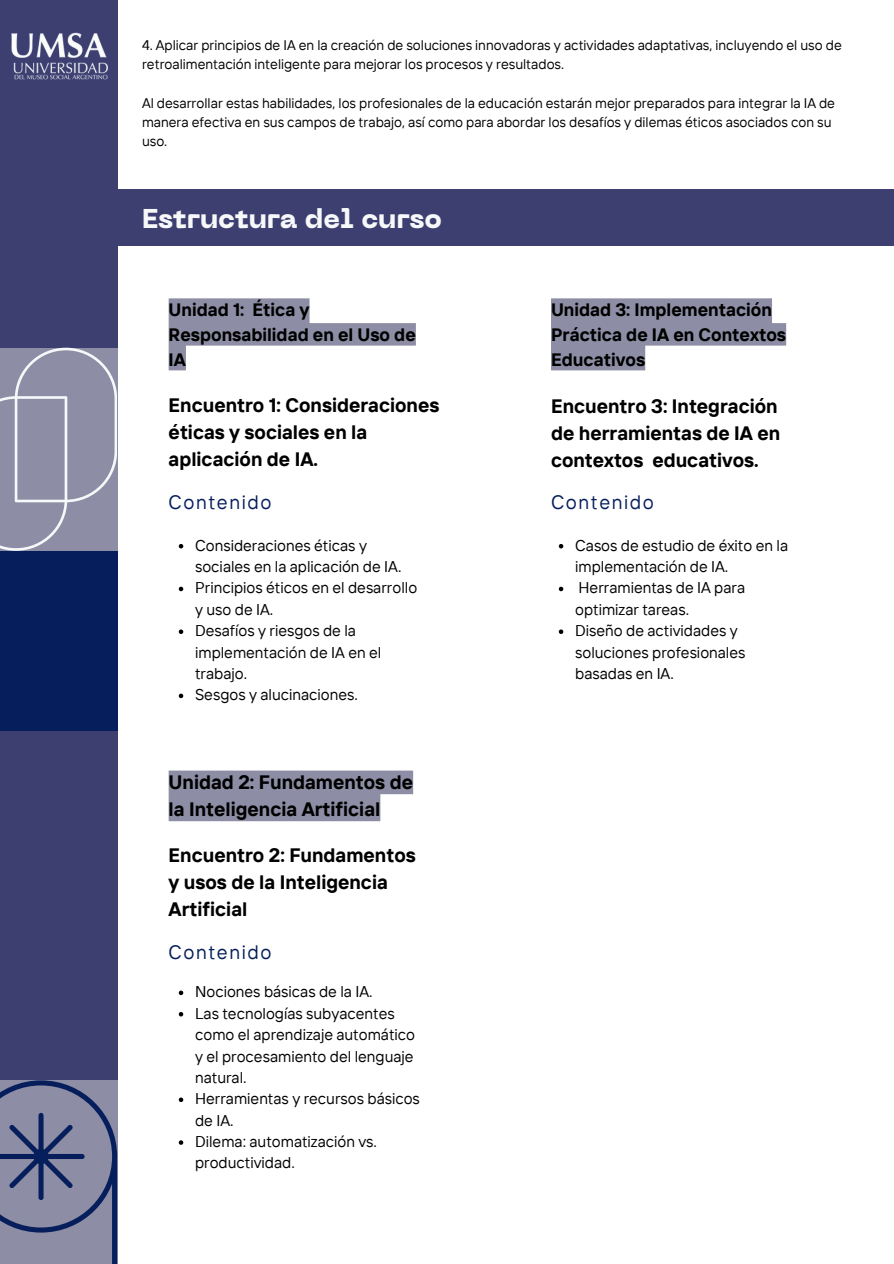
<style>
.page{position:relative;width:894px;height:1264px;background:#fff}
.page>*{position:absolute;margin:0;border:0;box-sizing:border-box;transform-origin:0 0}
.t1{font:800 27px "PP Neue Machina";color:#f7f8f9}
.t2{font:700 19.35px/27px "TT Interphases";color:#000}
.t3{font:19.35px "TT Interphases";letter-spacing:.08em;color:#061f5c}
.t4{font:700 17.85px/24.8px "TT Interphases";color:#000}
.t5{font:15.6px/21.3px "TT Interphases";color:#000}
.t6{font:13.95px/19.2px "TT Interphases";color:#000}
</style>
<div class="page">
<div style="left:0;top:0;width:117px;height:347px;background:#3d3f70"></div>
<div style="left:0;top:730px;width:117px;height:349px;background:#3d3f70"></div>
<div style="left:0;top:551px;width:117px;height:179px;background:#061f5c"></div>
<svg style="left:0;top:348px;width:117px;height:203px;background:#9596ab"></svg>
<svg style="left:0;top:1080px;width:117px;height:183px;background:#757a98"></svg>
<div style="left:117px;top:190px;width:776px;height:56px;background:#3d3f70"></div>
<svg style="left:169px;top:298px;width:247px;height:72px"></svg>
<svg style="left:179px;top:544px;width:4px;height:4px"></svg>
<svg style="left:179px;top:586px;width:4px;height:5px"></svg>
<svg style="left:179px;top:629px;width:4px;height:5px"></svg>
<svg style="left:179px;top:693px;width:4px;height:5px"></svg>
<svg style="left:169px;top:770px;width:244px;height:51px;background:#9697ac"></svg>
<svg style="left:179px;top:990px;width:4px;height:5px"></svg>
<svg style="left:179px;top:1012px;width:4px;height:4px"></svg>
<svg style="left:179px;top:1097px;width:4px;height:4px"></svg>
<svg style="left:179px;top:1140px;width:4px;height:4px"></svg>
<svg style="left:551px;top:298px;width:235px;height:72px"></svg>
<svg style="left:558px;top:544px;width:5px;height:4px"></svg>
<svg style="left:558px;top:586px;width:5px;height:5px"></svg>
<svg style="left:558px;top:629px;width:5px;height:5px"></svg>
<img style="left:11px;top:32px;width:97px;height:48px">
<p class="t6" style="left:142px;top:35px;width:701px">4. Aplicar principios de IA en la creación de soluciones innovadoras y actividades adaptativas, incluyendo el uso de retroalimentación inteligente para mejorar los procesos y resultados.</p>
<p class="t6" style="left:142px;top:93px;width:694px">Al desarrollar estas habilidades, los profesionales de la educación estarán mejor preparados para integrar la IA de manera efectiva en sus campos de trabajo, así como para abordar los desafíos y dilemas éticos asociados con su uso.</p>
<p class="t1" style="left:142px;top:208px;width:301px">Estructura del curso</p>
<p class="t4" style="left:169px;top:297px;width:249px">Unidad 1: Ética y<br>Responsabilidad en el Uso de<br>IA</p>
<h1 class="t2" style="left:169px;top:391px;width:272px">Encuentro 1: Consideraciones éticas y sociales en la aplicación de IA.</h1>
<p class="t3" style="left:169px;top:489px;width:104px">Contenido</p>
<h2 class="t5" style="left:195px;top:534px;width:208px">Consideraciones éticas y sociales en la aplicación de IA.</h2>
<h2 class="t5" style="left:195px;top:577px;width:223px">Principios éticos en el desarrollo y uso de IA.</h2>
<h3 class="t5" style="left:195px;top:619px;width:188px">Desafíos y riesgos de la implementación de IA en el trabajo.</h3>
<p class="t5" style="left:195px;top:684px;width:164px">Sesgos y alucinaciones.</p>
<p class="t2" style="left:169px;top:767px;width:246px">Unidad 2: Fundamentos de la Inteligencia Artificial</p>
<p class="t2" style="left:169px;top:841px;width:248px">Encuentro 2: Fundamentos y usos de la Inteligencia<br>Artificial</p>
<p class="t3" style="left:169px;top:939px;width:104px">Contenido</p>
<h2 class="t5" style="left:195px;top:980px;width:179px">Nociones básicas de la IA.</h2>
<h2 class="t5" style="left:195px;top:1002px;width:221px">Las tecnologías subyacentes como el aprendizaje automático y el procesamiento del lenguaje natural.</h2>
<h3 class="t5" style="left:195px;top:1087px;width:226px">Herramientas y recursos básicos de IA.</h3>
<p class="t5" style="left:195px;top:1130px;width:183px">Dilema: automatización vs. productividad.</p>
<p class="t4" style="left:551px;top:297px;width:236px">Unidad 3: Implementación<br>Práctica de IA en Contextos<br>Educativos</p>
<p class="t2" style="left:551px;top:392px;width:231px">Encuentro 3: Integración de herramientas de IA en contextos educativos.</p>
<h2 class="t3" style="left:551px;top:490px;width:104px">Contenido</h2>
<h2 class="t5" style="left:575px;top:534px;width:214px">Casos de estudio de éxito en la implementación de IA.</h2>
<h3 class="t5" style="left:575px;top:577px;width:171px">Herramientas de IA para optimizar tareas.</h3>
<p class="t5" style="left:575px;top:619px;width:172px">Diseño de actividades y soluciones profesionales basadas en IA.</p>
</div>
